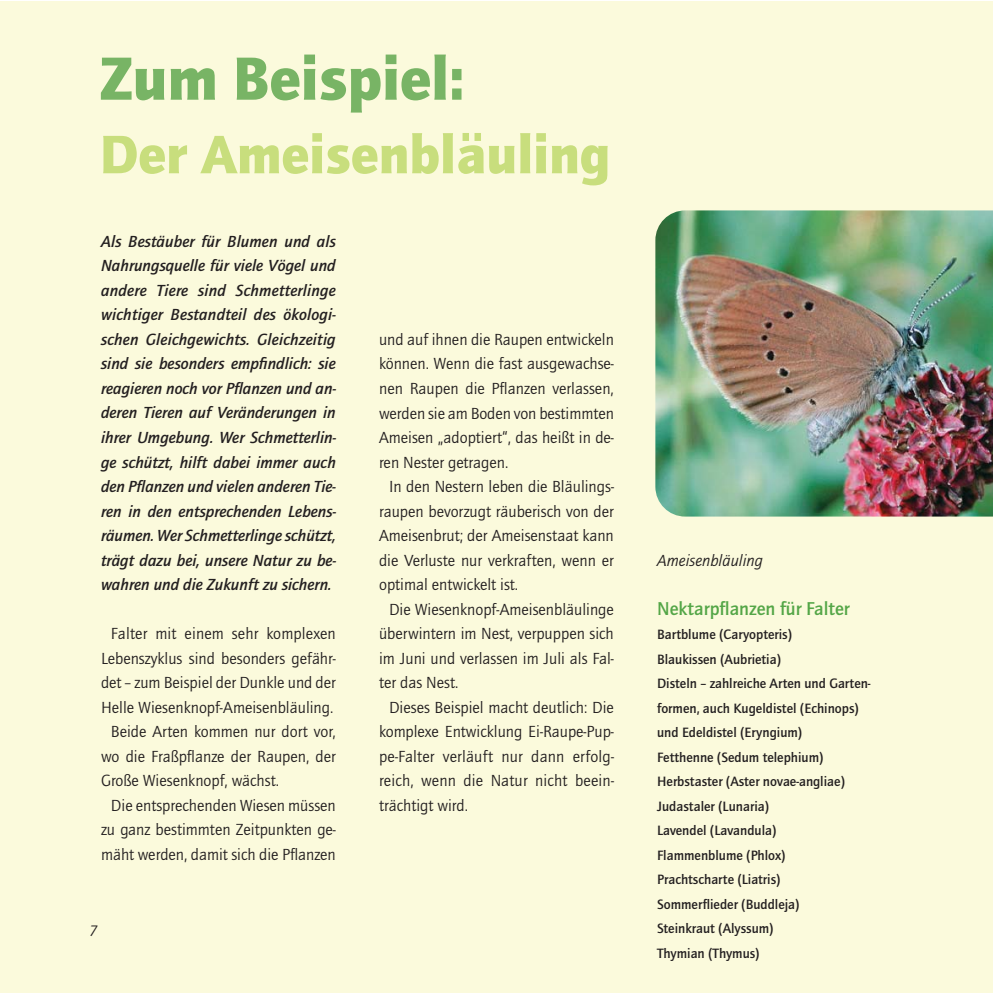
<style>
.page{position:relative;width:993px;height:993px;background:#fff}
.page>*{position:absolute;margin:0;border:0;box-sizing:border-box;transform-origin:0 0}
.t1{font:900 63px "Quay Itc T";color:#78b465}
.t2{font:900 56px "Quay Itc T";color:#c8de7d}
.t3{font:700 19.25px "Quay Itc T";color:#54a647}
.t4{font:16.62px "Quay Itc T";color:#231f20}
.t5{font:italic 700 16.62px/24.5px "Quay Itc T";color:#231f20;text-align:justify}
.t6{font:italic 16.62px "Quay Itc T";color:#231f20}
.t7{font:italic 15.75px "Quay Itc T";color:#231f20}
.t8{font:700 14px/24.5px "Quay Itc T";color:#231f20}
</style>
<div class="page">
<div style="left:0;top:2px;width:992px;height:990px;background:#fbfadc"></div>
<img style="left:655px;top:210px;width:337px;height:306px">
<h1 class="t1" style="left:99px;top:53px;width:366px">Zum Beispiel:</h1>
<h2 class="t2" style="left:100px;top:131px;width:512px">Der Ameisenbläuling</h2>
<p class="t5" style="left:101px;top:230px;width:236px">Als Bestäuber für Blumen und als Nahrungsquelle für viele Vögel und andere Tiere sind Schmetterlinge wichtiger Bestandteil des ökologi&shy;schen Gleichgewichts. Gleichzeitig sind sie besonders empfindlich: sie reagieren noch vor Pflanzen und an&shy;deren Tieren auf Veränderungen in ihrer Umgebung. Wer Schmetterlin&shy;ge schützt, hilft dabei immer auch den Pflanzen und vielen anderen Tie&shy;ren in den entsprechenden Lebens&shy;räumen. Wer Schmetterlinge schützt, trägt dazu bei, unsere Natur zu be&shy;wahren und die Zukunft zu sichern.</p>
<p class="t4" style="left:111px;top:626px;width:226px">Falter mit einem sehr komplexen</p>
<p class="t4" style="left:101px;top:651px;width:236px">Lebenszyklus sind besonders gefähr-</p>
<p class="t4" style="left:101px;top:675px;width:236px">det – zum Beispiel der Dunkle und der</p>
<p class="t4" style="left:101px;top:700px;width:234px">Helle Wiesenknopf-Ameisenbläuling.</p>
<p class="t4" style="left:111px;top:724px;width:226px">Beide Arten kommen nur dort vor,</p>
<p class="t4" style="left:101px;top:749px;width:236px">wo die Fraßpflanze der Raupen, der</p>
<p class="t4" style="left:101px;top:773px;width:179px">Große Wiesenknopf, wächst.</p>
<p class="t4" style="left:111px;top:798px;width:226px">Die entsprechenden Wiesen müssen</p>
<p class="t4" style="left:101px;top:822px;width:236px">zu ganz bestimmten Zeitpunkten ge-</p>
<p class="t4" style="left:101px;top:847px;width:236px">mäht werden, damit sich die Pflanzen</p>
<p class="t7" style="left:89px;top:923px;width:10px">7</p>
<p class="t4" style="left:379px;top:332px;width:236px">und auf ihnen die Raupen entwickeln</p>
<p class="t4" style="left:379px;top:357px;width:236px">können. Wenn die fast ausgewachse-</p>
<p class="t4" style="left:379px;top:381px;width:236px">nen Raupen die Pflanzen verlassen,</p>
<p class="t4" style="left:379px;top:406px;width:236px">werden sie am Boden von bestimmten</p>
<p class="t4" style="left:379px;top:430px;width:236px">Ameisen „adoptiert“, das heißt in de-</p>
<p class="t4" style="left:379px;top:455px;width:131px">ren Nester getragen.</p>
<p class="t4" style="left:389px;top:479px;width:226px">In den Nestern leben die Bläulings-</p>
<p class="t4" style="left:379px;top:504px;width:236px">raupen bevorzugt räuberisch von der</p>
<p class="t4" style="left:379px;top:528px;width:236px">Ameisenbrut; der Ameisenstaat kann</p>
<p class="t4" style="left:379px;top:553px;width:236px">die Verluste nur verkraften, wenn er</p>
<p class="t4" style="left:379px;top:577px;width:140px">optimal entwickelt ist.</p>
<p class="t4" style="left:389px;top:602px;width:226px">Die Wiesenknopf-Ameisenbläulinge</p>
<p class="t4" style="left:379px;top:626px;width:236px">überwintern im Nest, verpuppen sich</p>
<p class="t4" style="left:379px;top:651px;width:236px">im Juni und verlassen im Juli als Fal-</p>
<p class="t4" style="left:379px;top:675px;width:81px">ter das Nest.</p>
<p class="t4" style="left:389px;top:700px;width:226px">Dieses Beispiel macht deutlich: Die</p>
<p class="t4" style="left:379px;top:724px;width:236px">komplexe Entwicklung Ei-Raupe-Pup-</p>
<p class="t4" style="left:379px;top:749px;width:236px">pe-Falter verläuft nur dann erfolg-</p>
<p class="t4" style="left:379px;top:773px;width:236px">reich, wenn die Natur nicht beein-</p>
<p class="t4" style="left:379px;top:798px;width:90px">trächtigt wird.</p>
<p class="t6" style="left:657px;top:553px;width:107px">Ameisenbläuling</p>
<p class="t3" style="left:657px;top:600px;width:194px">Nektarpflanzen für Falter</p>
<p class="t8" style="left:657px;top:622px;width:215px">Bartblume (Caryopteris)<br>Blaukissen (Aubrietia)<br>Disteln – zahlreiche Arten und Garten&shy;formen, auch Kugeldistel (Echinops) und Edeldistel (Eryngium)<br>Fetthenne (Sedum telephium)<br>Herbstaster (Aster novae-angliae)<br>Judastaler (Lunaria)<br>Lavendel (Lavandula)<br>Flammenblume (Phlox)<br>Prachtscharte (Liatris)<br>Sommerflieder (Buddleja)<br>Steinkraut (Alyssum)<br>Thymian (Thymus)</p>
</div>
